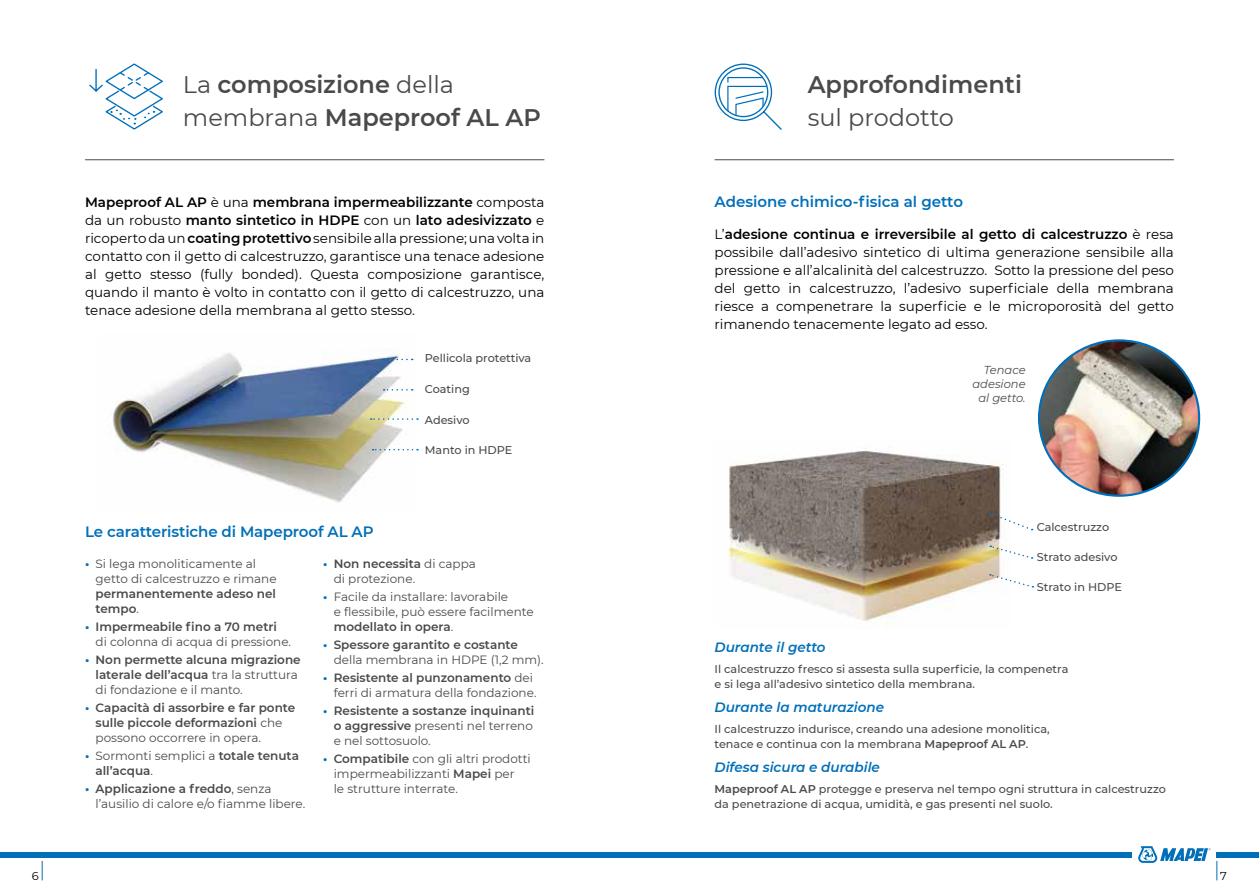
<style>
.page{position:relative;width:1259px;height:893px;background:#fff}
.page>*{position:absolute;margin:0;border:0;box-sizing:border-box;transform-origin:0 0}
.t1{font:600 24px/32.8px "Montserrat";color:#4a4a49}
.t2{font:24px "Montserrat";color:#4a4a49}
.t3{font:600 15px "Montserrat";letter-spacing:-.005em;color:#006fb9}
.t4{font:13.5px/18px "Montserrat";color:#000;text-align:justify}
.t5{font:italic 600 13.5px "Montserrat";color:#006fb9}
.t6{font:12px/15px "Montserrat";color:#4a4a49}
.t7{font:600 12px/15px "Montserrat";color:#4a4a49}
.t8{font:italic 11.55px/13.8px "Montserrat";color:#4a4a49;text-align:right}
.t9{font:11.4px "Montserrat";color:#000}
.t10{font:500 11.25px/15px "Montserrat";color:#4a4a49}
.s1{font-weight:400}
.s2{font-weight:600}
.s3{font-weight:700;color:#006fb9}
</style>
<div class="page">
<svg style="left:1216px;top:861px;width:1px;height:19px"></svg>
<div style="left:0;top:852px;width:1132px;height:5px;background:#006fb9"></div>
<div style="left:1216px;top:852px;width:43px;height:5px;background:#006fb9"></div>
<svg style="left:42px;top:861px;width:1px;height:19px"></svg>
<svg style="left:1138px;top:846px;width:72px;height:17px"></svg>
<img style="left:112px;top:349px;width:306px;height:154px">
<hr style="left:85px;top:159px;width:459px;height:1px;background:#4a4a49">
<hr style="left:714px;top:159px;width:460px;height:1px;background:#4a4a49">
<svg style="left:714px;top:63px;width:68px;height:67px"></svg>
<div style="left:718px;top:67px;width:50px;height:50px;border:1px solid #006fb9;border-radius:50%"></div>
<img style="left:1039px;top:341px;width:160px;height:155px">
<svg style="left:89px;top:63px;width:74px;height:67px"></svg>
<svg style="left:384px;top:389px;width:29px;height:2px"></svg>
<svg style="left:384px;top:359px;width:29px;height:1px"></svg>
<svg style="left:371px;top:418px;width:47px;height:2px"></svg>
<svg style="left:372px;top:449px;width:46px;height:1px"></svg>
<img style="left:728px;top:451px;width:278px;height:170px">
<svg style="left:990px;top:545px;width:42px;height:14px"></svg>
<svg style="left:989px;top:512px;width:43px;height:18px"></svg>
<svg style="left:990px;top:574px;width:43px;height:13px"></svg>
<h1 class="t1" style="left:183px;top:67px;width:360px"><span class="s1">La</span> composizione <span class="s1">della membrana</span> Mapeproof AL AP</h1>
<p class="t4" style="left:85px;top:193px;width:461px"><span class="s2">Mapeproof AL AP</span> è una <span class="s2">membrana impermeabilizzante</span> composta da un robusto <span class="s2">manto sintetico in HDPE</span> con un <span class="s2">lato adesivizzato</span> e ricoperto da un <span class="s2">coating protettivo</span> sensibile alla pressione; una volta in contatto con il getto di calcestruzzo, garantisce una tenace adesione al getto stesso (fully bonded). Questa composizione garantisce, quando il manto è volto in contatto con il getto di calcestruzzo, una tenace adesione della membrana al getto stesso.</p>
<p class="t10" style="left:425px;top:350px;width:108px">Pellicola protettiva</p>
<p class="t10" style="left:425px;top:381px;width:46px">Coating</p>
<p class="t10" style="left:425px;top:412px;width:46px">Adesivo</p>
<p class="t10" style="left:425px;top:442px;width:89px">Manto in HDPE</p>
<p class="t3" style="left:85px;top:521px;width:290px">Le caratteristiche di Mapeproof AL AP</p>
<p class="t6" style="left:96px;top:556px;width:182px;text-indent:-10px"><span class="s3">•</span> Si lega monoliticamente al getto di calcestruzzo e rimane</p>
<p class="t7" style="left:96px;top:586px;width:182px">permanentemente adeso nel tempo<span class="s1">.</span></p>
<p class="t6" style="left:96px;top:619px;width:197px;text-indent:-10px"><span class="s3">•</span> <span class="s2">Impermeabile fino a 70 metri </span>di colonna di acqua di pressione.</p>
<p class="t7" style="left:96px;top:652px;width:207px;text-indent:-10px"><span class="s3">•</span> Non permette alcuna migrazione laterale dell’acqua <span class="s1">tra la struttura di fondazione e il manto.</span></p>
<p class="t7" style="left:96px;top:700px;width:201px;text-indent:-10px"><span class="s3">•</span> Capacità di assorbire e far ponte sulle piccole deformazioni <span class="s1">che possono occorrere in opera.</span></p>
<p class="t7" style="left:96px;top:748px;width:205px;text-indent:-10px"><span class="s3">•</span> <span class="s1">Sormonti semplici a</span> totale tenuta all’acqua<span class="s1">.</span></p>
<p class="t6" style="left:96px;top:781px;width:211px;text-indent:-10px"><span class="s3">•</span> <span class="s2">Applicazione a freddo</span>, senza l’ausilio di calore e/o fiamme libere.</p>
<p class="t6" style="left:334px;top:556px;width:144px;text-indent:-10px"><span class="s3">•</span> <span class="s2">Non necessita</span> di cappa di protezione.</p>
<p class="t6" style="left:334px;top:589px;width:201px;text-indent:-10px"><span class="s3">•</span> Facile da installare: lavorabile<br>e flessibile, può essere facilmente <span class="s2">modellato in opera</span>.</p>
<p class="t6" style="left:334px;top:637px;width:211px;text-indent:-10px"><span class="s3">•</span> <span class="s2">Spessore garantito e costante </span>della membrana in HDPE (1,2 mm).</p>
<p class="t6" style="left:323px;top:670px;width:215px;text-align:right"><span class="s3">•</span> <span class="s2">Resistente al punzonamento</span> dei ferri di armatura della fondazione.</p>
<p class="t7" style="left:334px;top:703px;width:202px;text-align:justify;text-indent:-10px"><span class="s3">•</span> Resistente a sostanze inquinanti o aggressive <span class="s1">presenti nel terreno e nel sottosuolo.</span></p>
<p class="t6" style="left:334px;top:751px;width:198px;text-indent:-10px"><span class="s3">•</span> <span class="s2">Compatibile</span> con gli altri prodotti impermeabilizzanti <span class="s2">Mapei</span> per<br>le strutture interrate.</p>
<h1 class="t1" style="left:807px;top:67px;width:216px">Approfondimenti</h1>
<h1 class="t2" style="left:807px;top:101px;width:148px">sul prodotto</h1>
<p class="t3" style="left:714px;top:191px;width:250px">Adesione chimico-fisica al getto</p>
<p class="t4" style="left:714px;top:225px;width:461px">L’<span class="s2">adesione continua e irreversibile al getto di calcestruzzo</span> è resa possibile dall’adesivo sintetico di ultima generazione sensibile alla pressione e all’alcalinità del calcestruzzo. Sotto la pressione del peso del getto in calcestruzzo, l’adesivo superficiale della membrana riesce a compenetrare la superficie e le microporosità del getto rimanendo tenacemente legato ad esso.</p>
<p class="t8" style="left:972px;top:363px;width:55px">Tenace adesione al getto.</p>
<p class="t10" style="left:1036px;top:519px;width:74px">Calcestruzzo</p>
<p class="t10" style="left:1036px;top:549px;width:82px">Strato adesivo</p>
<p class="t10" style="left:1036px;top:579px;width:87px">Strato in HDPE</p>
<p class="t5" style="left:714px;top:637px;width:112px">Durante il getto</p>
<p class="t10" style="left:714px;top:661px;width:355px">Il calcestruzzo fresco si assesta sulla superficie, la compenetra e si lega all’adesivo sintetico della membrana.</p>
<p class="t5" style="left:714px;top:697px;width:171px">Durante la maturazione</p>
<p class="t10" style="left:714px;top:721px;width:337px">Il calcestruzzo indurisce, creando una adesione monolitica, tenace e continua con la membrana <span class="s2">Mapeproof AL AP</span>.</p>
<p class="t5" style="left:714px;top:757px;width:167px">Difesa sicura e durabile</p>
<p class="t10" style="left:714px;top:781px;width:453px"><span class="s2">Mapeproof AL AP</span> protegge e preserva nel tempo ogni struttura in calcestruzzo da penetrazione di acqua, umidità, e gas presenti nel suolo.</p>
<p class="t9" style="left:32px;top:868px;width:8px">6</p>
<p class="t9" style="left:1220px;top:868px;width:8px">7</p>
</div>
